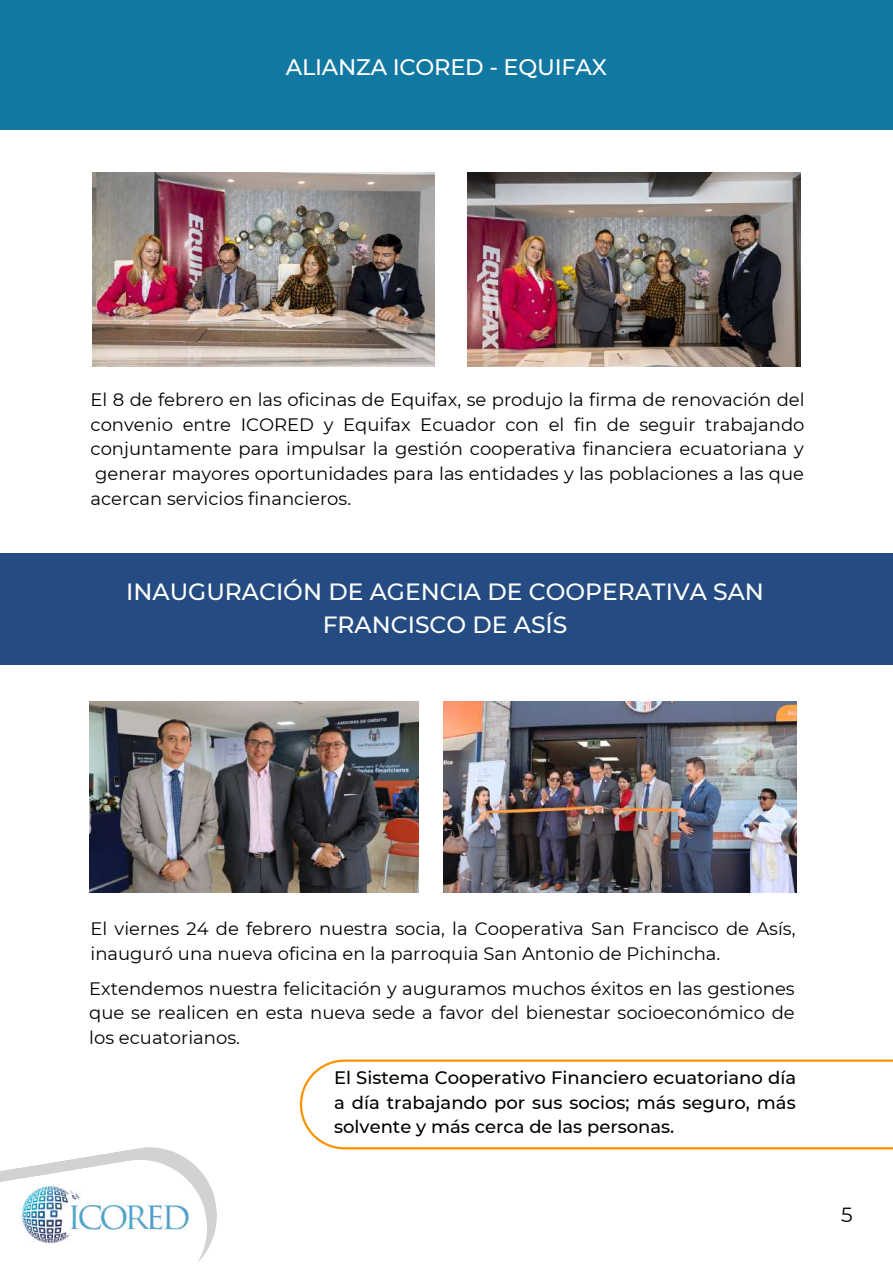
<style>
.page{position:relative;width:893px;height:1264px;background:#fff}
.page>*{position:absolute;margin:0;border:0;box-sizing:border-box;transform-origin:0 0}
.t1{font:500 23.4px/32.5px "Montserrat";color:#fff;text-align:center}
.t2{font:500 22.5px "Montserrat";letter-spacing:-.01em;color:#fff}
.t3{font:20.4px "Montserrat";color:#000}
.t4{font:18px/24.8px "Montserrat";color:#000;text-align:justify}
.t5{font:500 18px/24.8px "Montserrat";color:#000;text-align:justify}
</style>
<div class="page">
<svg style="left:0;top:1147px;width:217px;height:115px"></svg>
<img style="left:19px;top:1184px;width:172px;height:60px">
<div style="left:0;top:0;width:892px;height:129px;background:#1178a2"></div>
<div style="left:0;top:553px;width:892px;height:112px;background:#254c82"></div>
<img style="left:89px;top:701px;width:330px;height:191px">
<img style="left:443px;top:701px;width:353px;height:191px">
<svg style="left:300px;top:1059px;width:592px;height:90px"></svg>
<img style="left:92px;top:173px;width:342px;height:193px">
<img style="left:467px;top:173px;width:333px;height:193px">
<p class="t2" style="left:286px;top:54px;width:322px">ALIANZA ICORED - EQUIFAX</p>
<p class="t4" style="left:90px;top:387px;width:715px">El 8 de febrero en las oficinas de Equifax, se produjo la firma de renovación del convenio entre ICORED y Equifax Ecuador con el fin de seguir trabajando conjuntamente para impulsar la gestión cooperativa financiera ecuatoriana y generar mayores oportunidades para las entidades y las poblaciones a las que acercan servicios financieros.</p>
<p class="t1" style="left:126px;top:575px;width:639px">INAUGURACIÓN DE AGENCIA DE COOPERATIVA SAN<br>FRANCISCO DE ASÍS</p>
<p class="t4" style="left:90px;top:916px;width:706px">El viernes 24 de febrero nuestra socia, la Cooperativa San Francisco de Asís, inauguró una nueva oficina en la parroquia San Antonio de Pichincha.</p>
<p class="t4" style="left:89px;top:975px;width:707px">Extendemos nuestra felicitación y auguramos muchos éxitos en las gestiones que se realicen en esta nueva sede a favor del bienestar socioeconómico de los ecuatorianos.</p>
<p class="t5" style="left:334px;top:1065px;width:463px">El Sistema Cooperativo Financiero ecuatoriano día a día trabajando por sus socios; más seguro, más solvente y más cerca de las personas.</p>
<p class="t3" style="left:841px;top:1201px;width:13px">5</p>
</div>
